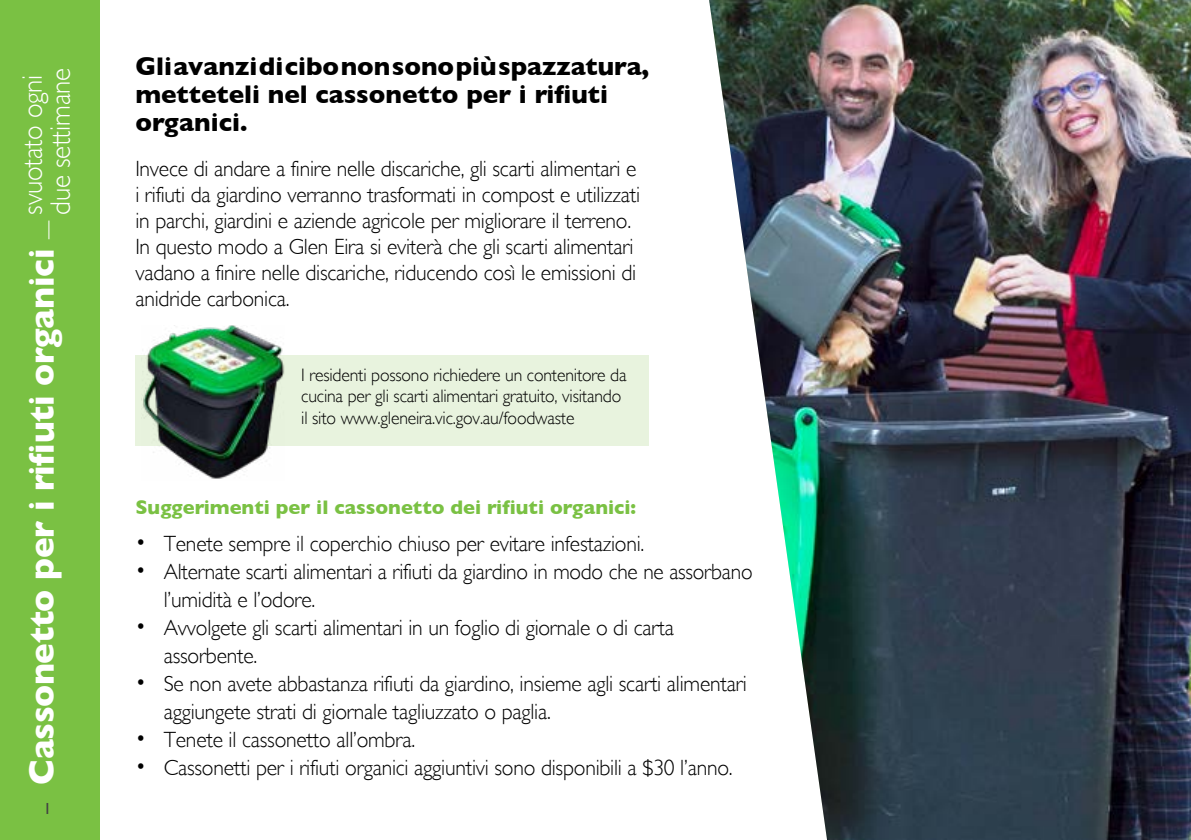
<style>
.page{position:relative;width:1191px;height:840px;background:#fff}
.page>*{position:absolute;margin:0;border:0;box-sizing:border-box;transform-origin:0 0}
.t1{font:700 36px "Gill Sans";letter-spacing:-.01em;color:#fff;scale:.96 1}
.t2{font:300 28px "Gill Sans";letter-spacing:-.01em;color:#fff;scale:.96 1}
.t3{font:700 26px/28px "Gill Sans";color:#000}
.t4{font:300 22px/26px "Gill Sans";letter-spacing:-.01em;color:#000}
.t5{font:700 20px "Gill Sans";color:#7ac143}
.t6{font:300 18px/21.6px "Gill Sans";letter-spacing:-.01em;color:#000}
.t7{font:16px "Gill Sans";color:#414042}
.s1{font-weight:300;font-size:21px}
</style>
<div class="page">
<div style="left:0;top:0;width:100px;height:839px;background:#7ac143"></div>
<img style="left:709px;top:0;width:481px;height:839px">
<hr style="left:1190px;top:0;width:1px;height:839px;background:#e8f3de">
<div style="left:135px;top:355px;width:514px;height:91px;background:#e8f3de"></div>
<img style="left:143px;top:325px;width:141px;height:154px">
<p class="t2" style="left:44px;top:214px;width:154px;rotate:-90deg">due settimane</p>
<h1 class="t1" style="left:13px;top:784px;width:740px;rotate:-90deg">Cassonetto per i rifiuti organici <span class="s1">—</span> <sup>svuotato</sup> <sup>ogni</sup></h1>
<p class="t7" style="left:43px;top:799px;width:9px">1</p>
<p class="t3" style="left:135px;top:51px;width:515px">Gli avanzi di cibo non sono più spazzatura, metteteli nel cassonetto per i rifiuti organici.</p>
<p class="t4" style="left:135px;top:155px;width:506px">Invece di andare a finire nelle discariche, gli scarti alimentari e i rifiuti da giardino verranno trasformati in compost e utilizzati in parchi, giardini e aziende agricole per migliorare il terreno.<br>In questo modo a Glen Eira si eviterà che gli scarti alimentari vadano a finire nelle discariche, riducendo così le emissioni di anidride carbonica.</p>
<p class="t6" style="left:301px;top:364px;width:327px">I residenti possono richiedere un contenitore da cucina per gli scarti alimentari gratuito, visitando il sito www.gleneira.vic.gov.au/foodwaste</p>
<p class="t5" style="left:135px;top:491px;width:502px">Suggerimenti per il cassonetto dei rifiuti organici:</p>
<p class="t4" style="left:135px;top:530px;width:510px">• Tenete sempre il coperchio chiuso per evitare infestazioni.</p>
<p class="t4" style="left:164px;top:557px;width:590px;line-height:28px;text-indent:-28px">• Alternate scarti alimentari a rifiuti da giardino in modo che ne assorbano l’umidità e l’odore.</p>
<p class="t4" style="left:164px;top:613px;width:512px;line-height:28px;text-indent:-28px">• Avvolgete gli scarti alimentari in un foglio di giornale o di carta assorbente.</p>
<p class="t4" style="left:164px;top:669px;width:584px;line-height:28px;text-indent:-28px">• Se non avete abbastanza rifiuti da giardino, insieme agli scarti alimentari aggiungete strati di giornale tagliuzzato o paglia.</p>
<p class="t4" style="left:135px;top:726px;width:281px">• Tenete il cassonetto all’ombra.</p>
<p class="t4" style="left:135px;top:754px;width:599px">• Cassonetti per i rifiuti organici aggiuntivi sono disponibili a $30 l’anno.</p>
</div>
